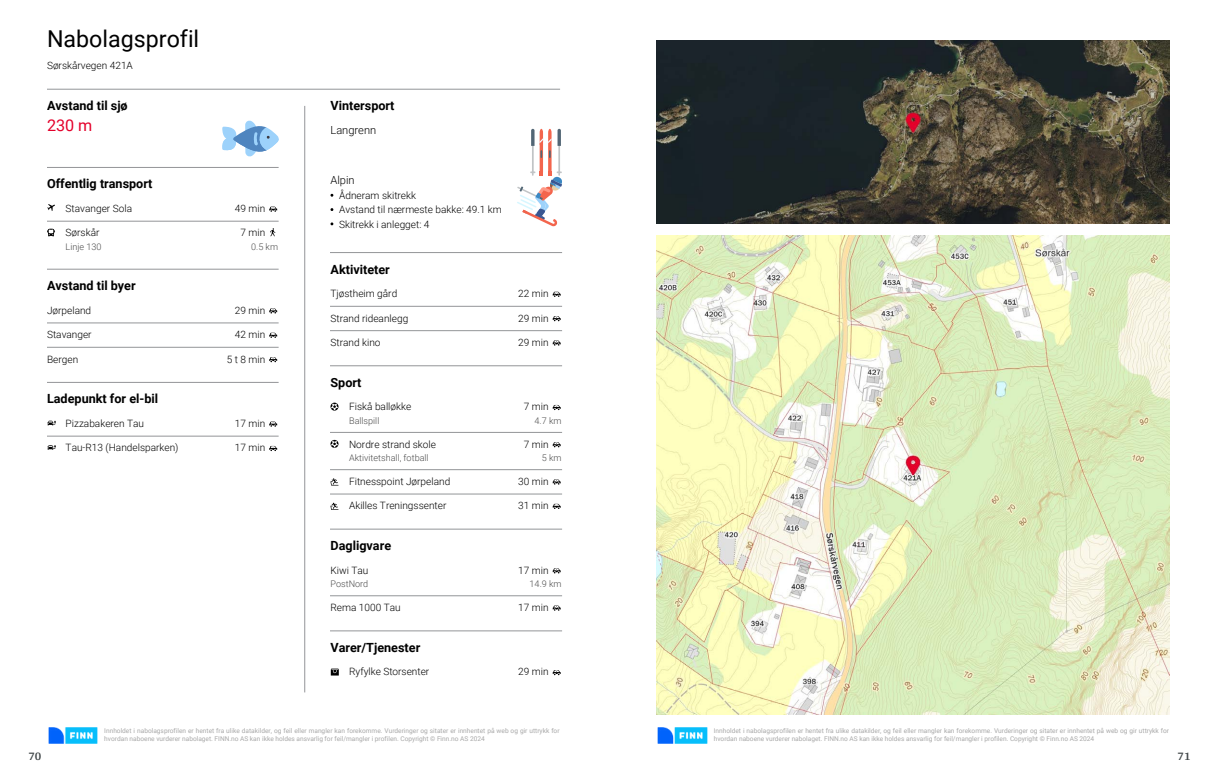
<style>
.page{position:relative;width:1219px;height:782px;background:#fff}
.page>*{position:absolute;margin:0;border:0;box-sizing:border-box;transform-origin:0 0}
.t1{font:23.2px "Roboto";color:#000}
.t2{font:16.2px "Roboto";color:#e4002b}
.t3{font:700 12.6px "Roboto";color:#000}
.t4{font:700 12px "Arya";color:#414749}
.t5{font:300 11.1px "Roboto";color:#000}
.t6{font:300 10.1px/14.3px "Roboto";color:#000}
.t7{font:300 9.1px "Roboto";color:#4c4c4c}
.t8{font:6.6px/8.6px "Roboto";color:#a8a8a8}
</style>
<div class="page">
<hr style="left:47px;top:89px;width:513px;height:1px;background:#939598">
<hr style="left:304px;top:106px;width:1px;height:585px;background:#939598">
<svg style="left:222px;top:120px;width:57px;height:37px"></svg>
<hr style="left:47px;top:167px;width:231px;height:1px;background:#939598">
<svg style="left:47px;top:204px;width:8px;height:7px"></svg>
<svg style="left:269px;top:206px;width:8px;height:6px"></svg>
<hr style="left:47px;top:221px;width:231px;height:1px;background:#939598">
<svg style="left:47px;top:228px;width:8px;height:8px"></svg>
<svg style="left:270px;top:228px;width:5px;height:8px"></svg>
<hr style="left:47px;top:268px;width:231px;height:1px;background:#939598">
<svg style="left:269px;top:308px;width:8px;height:5px"></svg>
<hr style="left:47px;top:322px;width:231px;height:1px;background:#939598">
<svg style="left:269px;top:332px;width:8px;height:6px"></svg>
<hr style="left:47px;top:347px;width:231px;height:1px;background:#939598">
<svg style="left:269px;top:357px;width:8px;height:5px"></svg>
<hr style="left:47px;top:382px;width:231px;height:1px;background:#939598">
<svg style="left:47px;top:420px;width:9px;height:5px"></svg>
<svg style="left:269px;top:421px;width:8px;height:5px"></svg>
<hr style="left:47px;top:436px;width:231px;height:1px;background:#939598">
<svg style="left:47px;top:445px;width:9px;height:4px"></svg>
<svg style="left:269px;top:445px;width:8px;height:6px"></svg>
<svg style="left:517px;top:129px;width:45px;height:98px"></svg>
<hr style="left:330px;top:252px;width:232px;height:1px;background:#939598">
<svg style="left:553px;top:291px;width:8px;height:6px"></svg>
<hr style="left:330px;top:306px;width:232px;height:1px;background:#939598">
<svg style="left:553px;top:316px;width:8px;height:5px"></svg>
<hr style="left:330px;top:330px;width:232px;height:1px;background:#939598">
<svg style="left:553px;top:340px;width:8px;height:5px"></svg>
<hr style="left:330px;top:365px;width:232px;height:1px;background:#939598">
<svg style="left:330px;top:402px;width:8px;height:8px"></svg>
<svg style="left:553px;top:405px;width:8px;height:5px"></svg>
<hr style="left:330px;top:432px;width:232px;height:1px;background:#939598">
<svg style="left:330px;top:439px;width:8px;height:8px"></svg>
<svg style="left:553px;top:442px;width:8px;height:5px"></svg>
<hr style="left:330px;top:469px;width:232px;height:1px;background:#939598">
<svg style="left:330px;top:478px;width:8px;height:7px"></svg>
<svg style="left:553px;top:479px;width:8px;height:5px"></svg>
<hr style="left:330px;top:493px;width:232px;height:1px;background:#939598">
<svg style="left:330px;top:502px;width:8px;height:7px"></svg>
<svg style="left:553px;top:503px;width:8px;height:5px"></svg>
<hr style="left:330px;top:528px;width:232px;height:1px;background:#939598">
<svg style="left:553px;top:568px;width:8px;height:5px"></svg>
<hr style="left:330px;top:595px;width:232px;height:1px;background:#939598">
<svg style="left:553px;top:605px;width:8px;height:5px"></svg>
<hr style="left:330px;top:630px;width:232px;height:1px;background:#939598">
<svg style="left:331px;top:668px;width:8px;height:7px"></svg>
<svg style="left:553px;top:670px;width:8px;height:5px"></svg>
<img style="left:48px;top:727px;width:50px;height:16px">
<img style="left:656px;top:40px;width:513px;height:184px">
<img style="left:656px;top:235px;width:513px;height:479px">
<img style="left:657px;top:727px;width:51px;height:16px">
<h1 class="t1" style="left:47px;top:22px;width:154px">Nabolagsprofil</h1>
<h3 class="t6" style="left:47px;top:58px;width:87px">Sørskårvegen 421A</h3>
<h3 class="t3" style="left:47px;top:96px;width:82px">Avstand til sjø</h3>
<h2 class="t2" style="left:47px;top:114px;width:47px">230 m</h2>
<h3 class="t3" style="left:47px;top:175px;width:107px">Offentlig transport</h3>
<h3 class="t6" style="left:66px;top:201px;width:68px">Stavanger Sola</h3>
<h3 class="t6" style="left:235px;top:201px;width:32px">49 min</h3>
<h3 class="t6" style="left:66px;top:225px;width:35px">Sørskår</h3>
<h3 class="t6" style="left:240px;top:225px;width:26px">7 min</h3>
<h3 class="t7" style="left:66px;top:240px;width:37px">Linje 130</h3>
<h3 class="t7" style="left:251px;top:240px;width:28px">0.5 km</h3>
<h3 class="t3" style="left:47px;top:277px;width:90px">Avstand til byer</h3>
<h3 class="t6" style="left:47px;top:302px;width:46px">Jørpeland</h3>
<h3 class="t6" style="left:235px;top:302px;width:32px">29 min</h3>
<h3 class="t6" style="left:47px;top:327px;width:46px">Stavanger</h3>
<h3 class="t6" style="left:235px;top:327px;width:32px">42 min</h3>
<h3 class="t6" style="left:47px;top:351px;width:33px">Bergen</h3>
<h3 class="t6" style="left:227px;top:351px;width:40px">5 t 8 min</h3>
<h3 class="t3" style="left:47px;top:390px;width:113px">Ladepunkt for el-bil</h3>
<h3 class="t6" style="left:66px;top:415px;width:80px">Pizzabakeren Tau</h3>
<h3 class="t6" style="left:235px;top:415px;width:32px">17 min</h3>
<h3 class="t6" style="left:66px;top:440px;width:114px">Tau-R13 (Handelsparken)</h3>
<h3 class="t6" style="left:235px;top:440px;width:32px">17 min</h3>
<h3 class="t3" style="left:330px;top:96px;width:65px">Vintersport</h3>
<h3 class="t5" style="left:330px;top:122px;width:47px">Langrenn</h3>
<h3 class="t5" style="left:330px;top:172px;width:26px">Alpin</h3>
<h3 class="t6" style="left:339px;top:188px;width:164px">Ådneram skitrekk<br>Avstand til nærmeste bakke: 49.1 km<br>Skitrekk i anlegget: 4</h3>
<h3 class="t3" style="left:330px;top:260px;width:61px">Aktiviteter</h3>
<h3 class="t6" style="left:330px;top:286px;width:68px">Tjøstheim gård</h3>
<h3 class="t6" style="left:518px;top:286px;width:32px">22 min</h3>
<h3 class="t6" style="left:330px;top:310px;width:79px">Strand rideanlegg</h3>
<h3 class="t6" style="left:518px;top:310px;width:32px">29 min</h3>
<h3 class="t6" style="left:330px;top:334px;width:52px">Strand kino</h3>
<h3 class="t6" style="left:518px;top:334px;width:32px">29 min</h3>
<h3 class="t3" style="left:330px;top:373px;width:32px">Sport</h3>
<h3 class="t6" style="left:349px;top:399px;width:64px">Fiskå balløkke</h3>
<h3 class="t6" style="left:524px;top:399px;width:26px">7 min</h3>
<h3 class="t7" style="left:349px;top:414px;width:32px">Ballspill</h3>
<h3 class="t7" style="left:535px;top:414px;width:28px">4.7 km</h3>
<h3 class="t6" style="left:349px;top:436px;width:88px">Nordre strand skole</h3>
<h3 class="t6" style="left:524px;top:436px;width:26px">7 min</h3>
<h3 class="t7" style="left:349px;top:451px;width:81px">Aktivitetshall, fotball</h3>
<h3 class="t7" style="left:542px;top:451px;width:21px">5 km</h3>
<h3 class="t6" style="left:349px;top:473px;width:103px">Fitnesspoint Jørpeland</h3>
<h3 class="t6" style="left:518px;top:473px;width:32px">30 min</h3>
<h3 class="t6" style="left:349px;top:498px;width:99px">Akilles Treningssenter</h3>
<h3 class="t6" style="left:518px;top:498px;width:32px">31 min</h3>
<h3 class="t3" style="left:330px;top:536px;width:62px">Dagligvare</h3>
<h3 class="t6" style="left:330px;top:562px;width:39px">Kiwi Tau</h3>
<h3 class="t6" style="left:518px;top:562px;width:32px">17 min</h3>
<h3 class="t7" style="left:330px;top:577px;width:39px">PostNord</h3>
<h3 class="t7" style="left:530px;top:577px;width:33px">14.9 km</h3>
<h3 class="t6" style="left:330px;top:599px;width:72px">Rema 1000 Tau</h3>
<h3 class="t6" style="left:518px;top:599px;width:32px">17 min</h3>
<h3 class="t3" style="left:330px;top:638px;width:91px">Varer/Tjenester</h3>
<h3 class="t6" style="left:349px;top:664px;width:82px">Ryfylke Storsenter</h3>
<h3 class="t6" style="left:518px;top:664px;width:32px">29 min</h3>
<h3 class="t4" style="left:28px;top:749px;width:15px">70</h3>
<p class="t8" style="left:104px;top:725px;width:457px">Innholdet i nabolagsprofilen er hentet fra ulike datakilder, og feil eller mangler kan forekomme. Vurderinger og sitater er innhentet på web og gir uttrykk for hvordan naboene vurderer nabolaget. FINN.no AS kan ikke holdes ansvarlig for feil/mangler i profilen. Copyright © Finn.no AS 2024</p>
<p class="t8" style="left:714px;top:725px;width:457px">Innholdet i nabolagsprofilen er hentet fra ulike datakilder, og feil eller mangler kan forekomme. Vurderinger og sitater er innhentet på web og gir uttrykk for hvordan naboene vurderer nabolaget. FINN.no AS kan ikke holdes ansvarlig for feil/mangler i profilen. Copyright © Finn.no AS 2024</p>
<h3 class="t4" style="left:1177px;top:749px;width:15px">71</h3>
</div>
